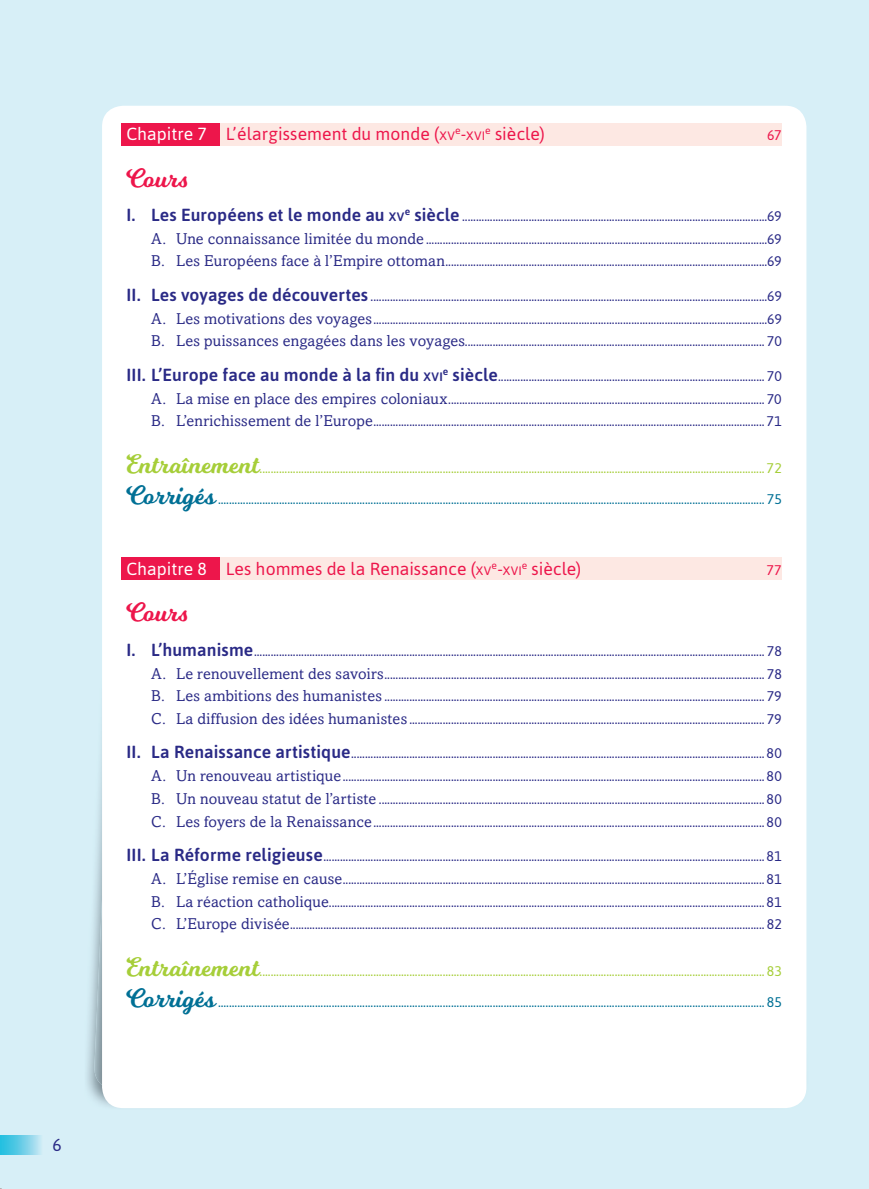
<style>
.page{position:relative;width:869px;height:1189px;background:#fff}
.page>*{position:absolute;margin:0;border:0;box-sizing:border-box;transform-origin:0 0}
.t1{font:26.25px "Milkshake";letter-spacing:.005em;color:#ed164b}
.t2{font:17.5px "Asap";color:#ed164b}
.t3{font:500 17.5px "Asap";letter-spacing:.01em;color:#2a2a86}
.t4{font:17.5px "Asap";color:#2a2a86}
.t5{font:14px/22.8px "Asap";letter-spacing:.005em;color:#2a2a86;text-align:justify}
.t6{font:14px "Asap";color:#007095}
.t7{font:14px "Asap";color:#a6ce39}
.t8{font:14px "Asap";color:#ed164b}
.t9{font:12.25px "Asap";letter-spacing:.025em;color:#ed164b}
.s1{color:#fff}
.s2{font-size:12.25px}
.s3{font-size:17.5px}
.s4{font-weight:500;font-size:17.5px}
.s5{font-family:"Amasis MT Std";font-size:15.75px}
.s6{font-family:"Milkshake";font-size:26.25px}
</style>
<div class="page">
<div style="left:0;top:0;width:868px;height:1189px;background:#d7eff7"></div>
<div style="left:0;top:1135px;width:43px;height:19px;background:linear-gradient(to right,#15badd,#c7e6f3)"></div>
<div style="left:102px;top:106px;width:704px;height:1002px;background:#fff;border-radius:21px"></div>
<div style="left:121px;top:123px;width:100px;height:23px;background:#ed164b"></div>
<div style="left:221px;top:123px;width:560px;height:22px;background:#fde8e3"></div>
<div style="left:121px;top:557px;width:100px;height:23px;background:#ed164b"></div>
<div style="left:221px;top:557px;width:560px;height:23px;background:#fde8e3"></div>
<p class="t4" style="left:53px;top:1138px;width:11px">6</p>
<p class="t2" style="left:126px;top:127px;width:330px"><span class="s1">Chapitre 7</span> L’élargissement du monde (<span class="s2">XV</span></p>
<p class="t9" style="left:455px;top:131px;width:32px"><sup>e</sup><span class="s3">-</span>XVI</p>
<p class="t2" style="left:485px;top:127px;width:61px"><sup>e</sup> siècle)</p>
<p class="t8" style="left:766px;top:130px;width:16px">67</p>
<h1 class="t1" style="left:126px;top:168px;width:62px">Cours</h1>
<p class="t3" style="left:126px;top:208px;width:279px">I. Les Européens et le monde au <span class="s2">XV</span></p>
<p class="t5" style="left:151px;top:206px;width:632px;text-indent:253px"><sup>e</sup> <span class="s4">siècle</span> ..............................................................................................................69<br><span class="s5">A. Une connaissance limitée du monde</span> ...........................................................................................................................69<br><span class="s5">B. Les Européens face à l’Empire ottoman</span> ....................................................................................................................69</p>
<p class="t5" style="left:151px;top:286px;width:632px;text-indent:-25px"><span class="s4">II. Les voyages de découvertes</span> ...............................................................................................................................................69<br><span class="s5">A. Les motivations des voyages</span> ..............................................................................................................................................69<br><span class="s5">B. Les puissances engagées dans les voyages</span>............................................................................................................ 70</p>
<p class="t3" style="left:126px;top:368px;width:318px">III. L’Europe face au monde à la fin du <span class="s2">XVI</span></p>
<p class="t5" style="left:151px;top:366px;width:632px;text-indent:291px"><sup>e</sup> <span class="s4">siècle</span> ................................................................................................ 70<br><span class="s5">A. La mise en place des empires coloniaux</span> .................................................................................................................. 70<br><span class="s5">B. L’enrichissement de l’Europe</span> ............................................................................................................................................. 71</p>
<p class="t7" style="left:126px;top:462px;width:656px"><span class="s6">Entraînement</span>...................................................................................................................................................................................... 72</p>
<p class="t6" style="left:126px;top:494px;width:656px"><span class="s6">Corrigés</span> ..................................................................................................................................................................................................... 75</p>
<p class="t2" style="left:126px;top:562px;width:366px"><span class="s1">Chapitre 8</span> Les hommes de la Renaissance (<span class="s2">XV</span></p>
<p class="t9" style="left:491px;top:566px;width:32px"><sup>e</sup><span class="s3">-</span>XVI</p>
<p class="t2" style="left:521px;top:562px;width:61px"><sup>e</sup> siècle)</p>
<p class="t8" style="left:766px;top:564px;width:17px">77</p>
<h1 class="t1" style="left:126px;top:603px;width:62px">Cours</h1>
<p class="t5" style="left:151px;top:640px;width:632px;text-indent:-25px"><span class="s4">I. L’humanisme</span> ........................................................................................................................................................................................ 78<br><span class="s5">A. Le renouvellement des savoirs</span> ......................................................................................................................................... 78<br><span class="s5">B. Les ambitions des humanistes</span> ......................................................................................................................................... 79<br><span class="s5">C. La diffusion des idées humanistes</span> ................................................................................................................................ 79</p>
<p class="t5" style="left:151px;top:743px;width:632px;text-indent:-25px"><span class="s4">II. La Renaissance artistique</span> ..................................................................................................................................................... 80<br><span class="s5">A. Un renouveau artistique</span> ........................................................................................................................................................ 80<br><span class="s5">B. Un nouveau statut de l’artiste</span> ........................................................................................................................................... 80<br><span class="s5">C. Les foyers de la Renaissance</span> ............................................................................................................................................. 80</p>
<p class="t5" style="left:151px;top:846px;width:632px;text-indent:-25px"><span class="s4">III. La Réforme religieuse</span> ............................................................................................................................................................... 81<br><span class="s5">A. L’Église remise en cause</span> ........................................................................................................................................................ 81<br><span class="s5">B. La réaction catholique</span> ............................................................................................................................................................. 81<br><span class="s5">C. L’Europe divisée</span> ........................................................................................................................................................................... 82</p>
<p class="t7" style="left:126px;top:965px;width:656px"><span class="s6">Entraînement</span>...................................................................................................................................................................................... 83</p>
<p class="t6" style="left:126px;top:996px;width:656px"><span class="s6">Corrigés</span> ..................................................................................................................................................................................................... 85</p>
</div>
